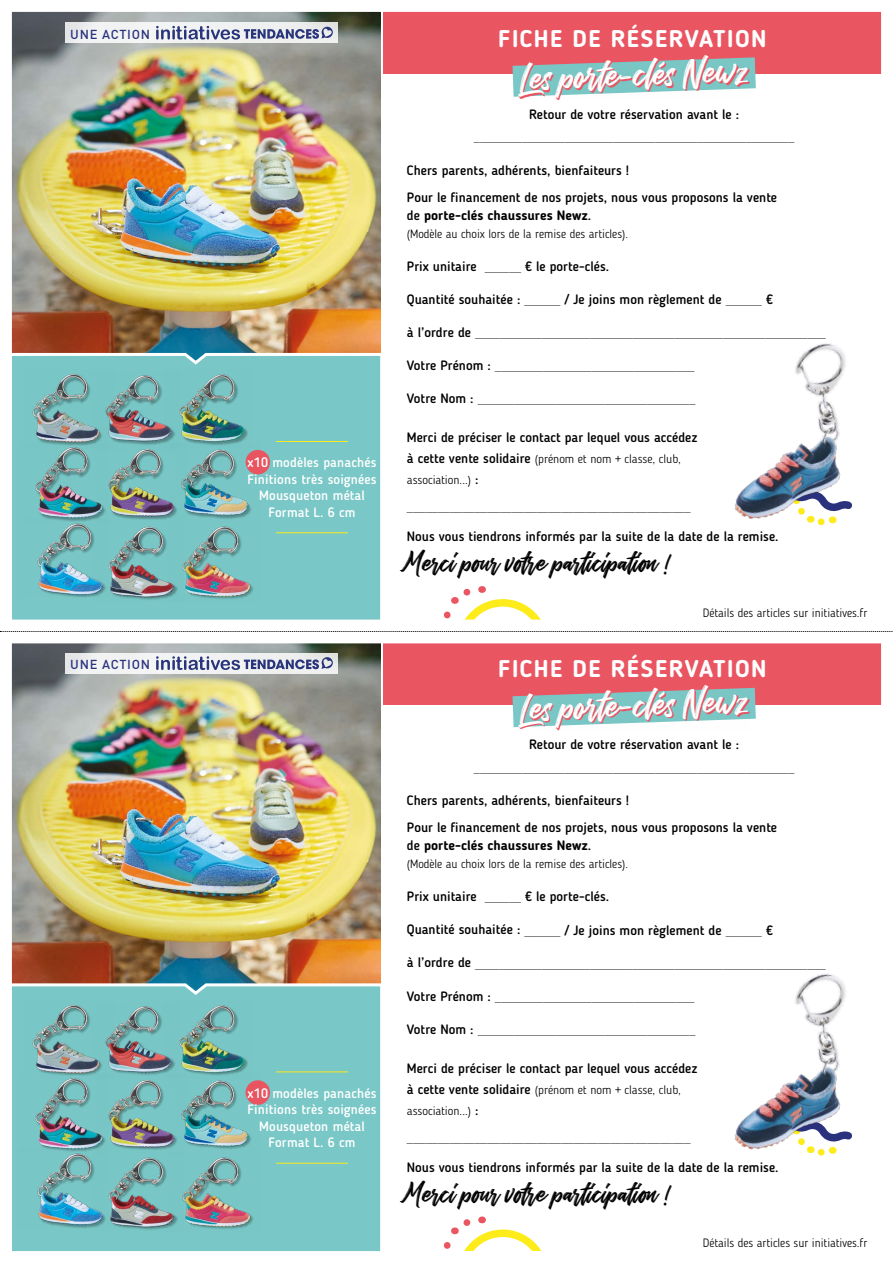
<style>
.page{position:relative;width:893px;height:1263px;background:#fff}
.page>*{position:absolute;margin:0;border:0;box-sizing:border-box;transform-origin:0 0}
.t1{font:39.75px "The Historia";color:#fff}
.t2{font:30px "The Historia";color:#000}
.t3{font:700 24px "Blogger Sans";letter-spacing:.06em;color:#fff}
.t4{font:500 13.5px/27px "Blogger Sans";color:#000}
.t5{font:500 13.5px/16.5px "Blogger Sans";letter-spacing:.01em;color:#fff;text-align:center}
.t6{font:700 13.5px "Blogger Sans";color:#000}
.t7{font:500 12.9px "DIN Pro";letter-spacing:.06em;color:#2a327d}
.t8{font:300 12px "DIN Pro";color:#000}
.t9{font:300 12px/21px "Blogger Sans";color:#000}
.s1{font-weight:500}
.s2{font-family:"DIN Pro";font-weight:300;font-size:12px}
.s3{font-family:"Blogger Sans";font-weight:500;font-size:13.5px}
.s4{font-weight:500;font-size:13.5px}
</style>
<div class="page">
<img style="left:11px;top:11px;width:871px;height:609px">
<img style="left:11px;top:643px;width:871px;height:609px">
<svg style="left:0;top:631px;width:893px;height:1px"></svg>
<p class="t7" style="left:70px;top:25px;width:82px">UNE ACTION</p>
<p class="t7" style="left:70px;top:656px;width:82px">UNE ACTION</p>
<p class="t5" style="left:247px;top:454px;width:131px">x10 modèles panachés<br>Finitions très soignées<br>Mousqueton métal<br>Format L. 6 cm</p>
<p class="t5" style="left:247px;top:1084px;width:131px">x10 modèles panachés<br>Finitions très soignées<br>Mousqueton métal<br>Format L. 6 cm</p>
<h3 class="t3" style="left:498px;top:24px;width:270px">FICHE DE RÉSERVATION</h3>
<h1 class="t1" style="left:520px;top:52px;width:229px;rotate:-2deg">Les por te-clés Newz</h1>
<p class="t4" style="left:529px;top:100px;width:212px">Retour de votre réservation avant le :</p>
<p class="t8" style="left:474px;top:129px;width:322px">_____________________________________________________</p>
<p class="t4" style="left:407px;top:157px;width:372px">Chers parents, adhérents, bienfaiteurs !<br>Pour le financement de nos projets, nous vous proposons la vente</p>
<p class="t6" style="left:407px;top:207px;width:186px"><span class="s1">de</span> porte-clés chaussures Newz<span class="s1">.</span></p>
<p class="t9" style="left:407px;top:223px;width:223px">(Modèle au choix lors de la remise des articles).</p>
<p class="t4" style="left:407px;top:253px;width:204px">Prix unitaire <span class="s2">______</span> € le porte-clés.</p>
<p class="t4" style="left:407px;top:286px;width:368px">Quantité souhaitée : <span class="s2">______</span> / Je joins mon règlement de <span class="s2">______</span> €</p>
<p class="t8" style="left:407px;top:325px;width:420px"><span class="s3">à l’ordre de</span> __________________________________________________________</p>
<p class="t8" style="left:407px;top:358px;width:289px"><span class="s3">Votre Prénom :</span> _________________________________</p>
<p class="t8" style="left:407px;top:391px;width:290px"><span class="s3">Votre Nom :</span> ____________________________________</p>
<p class="t4" style="left:407px;top:424px;width:292px">Merci de préciser le contact par lequel vous accédez</p>
<p class="t9" style="left:407px;top:448px;width:275px"><span class="s4">à cette vente solidaire</span> (prénom et nom + classe, club, association...) <span class="s4">:</span></p>
<p class="t8" style="left:407px;top:499px;width:285px">______________________________________________</p>
<p class="t4" style="left:407px;top:523px;width:373px">Nous vous tiendrons informés par la suite de la date de la remise.</p>
<h2 class="t2" style="left:407px;top:543px;width:265px">Merci pour votre participation !</h2>
<p class="t9" style="left:703px;top:602px;width:166px">Détails des articles sur initiatives.fr</p>
<h3 class="t3" style="left:498px;top:654px;width:270px">FICHE DE RÉSERVATION</h3>
<h1 class="t1" style="left:520px;top:682px;width:229px;rotate:-2deg">Les por te-clés Newz</h1>
<p class="t4" style="left:529px;top:731px;width:212px">Retour de votre réservation avant le :</p>
<p class="t8" style="left:474px;top:759px;width:322px">_____________________________________________________</p>
<p class="t4" style="left:407px;top:787px;width:372px">Chers parents, adhérents, bienfaiteurs !<br>Pour le financement de nos projets, nous vous proposons la vente</p>
<p class="t6" style="left:407px;top:838px;width:186px"><span class="s1">de</span> porte-clés chaussures Newz<span class="s1">.</span></p>
<p class="t9" style="left:407px;top:854px;width:223px">(Modèle au choix lors de la remise des articles).</p>
<p class="t4" style="left:407px;top:883px;width:204px">Prix unitaire <span class="s2">______</span> € le porte-clés.</p>
<p class="t4" style="left:407px;top:916px;width:368px">Quantité souhaitée : <span class="s2">______</span> / Je joins mon règlement de <span class="s2">______</span> €</p>
<p class="t8" style="left:407px;top:955px;width:420px"><span class="s3">à l’ordre de</span> __________________________________________________________</p>
<p class="t8" style="left:407px;top:988px;width:289px"><span class="s3">Votre Prénom :</span> _________________________________</p>
<p class="t8" style="left:407px;top:1021px;width:290px"><span class="s3">Votre Nom :</span> ____________________________________</p>
<p class="t4" style="left:407px;top:1054px;width:292px">Merci de préciser le contact par lequel vous accédez</p>
<p class="t9" style="left:407px;top:1079px;width:275px"><span class="s4">à cette vente solidaire</span> (prénom et nom + classe, club, association...) <span class="s4">:</span></p>
<p class="t8" style="left:407px;top:1129px;width:285px">______________________________________________</p>
<p class="t4" style="left:407px;top:1153px;width:373px">Nous vous tiendrons informés par la suite de la date de la remise.</p>
<h2 class="t2" style="left:407px;top:1173px;width:265px">Merci pour votre participation !</h2>
<p class="t9" style="left:703px;top:1232px;width:166px">Détails des articles sur initiatives.fr</p>
</div>
